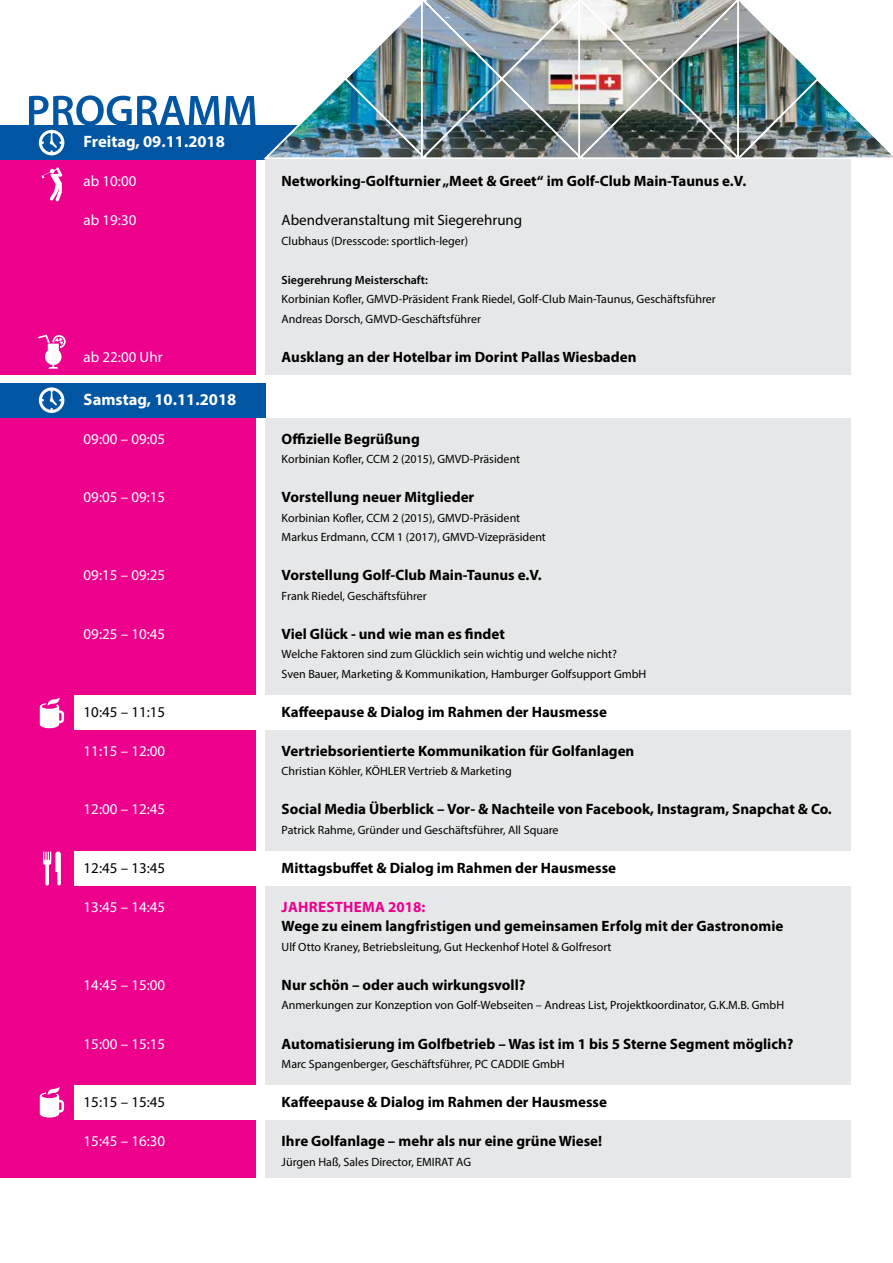
<style>
.page{position:relative;width:893px;height:1263px;background:#fff}
.page>*{position:absolute;margin:0;border:0;box-sizing:border-box;transform-origin:0 0}
.t1{font:700 16.5px "Myriad Pro";color:#fff}
.t2{font:700 15px "Myriad Pro";color:#000}
.t3{font:15px "Myriad Pro";color:#fff}
.t4{font:15px "Myriad Pro";color:#000}
.t5{font:700 15px "Myriad Pro";letter-spacing:.02em;color:#ec008c}
.t6{font:12px/19.5px "Myriad Pro";color:#000}
.t7{font:600 12px "Myriad Pro";color:#000}
</style>
<div class="page">
<div style="left:0;top:157px;width:256px;height:217px;background:#ec008c"></div>
<div style="left:0;top:125px;width:305px;height:34px;background:#0056a3"></div>
<img style="left:263px;top:0;width:630px;height:163px">
<div style="left:265px;top:159px;width:585px;height:215px;background:#e6e7e8"></div>
<div style="left:0;top:417px;width:256px;height:760px;background:#ec008c"></div>
<div style="left:265px;top:418px;width:585px;height:759px;background:#e6e7e8"></div>
<div style="left:0;top:383px;width:265px;height:34px;background:#0056a3"></div>
<div style="left:74px;top:696px;width:776px;height:34px;background:#fff"></div>
<div style="left:74px;top:851px;width:776px;height:34px;background:#fff"></div>
<div style="left:74px;top:1085px;width:776px;height:34px;background:#fff"></div>
<svg style="left:38px;top:335px;width:28px;height:34px"></svg>
<svg style="left:42px;top:167px;width:20px;height:35px"></svg>
<svg style="left:40px;top:697px;width:24px;height:31px"></svg>
<svg style="left:40px;top:1087px;width:24px;height:30px"></svg>
<svg style="left:43px;top:851px;width:18px;height:35px"></svg>
<svg style="left:39px;top:387px;width:25px;height:26px"></svg>
<svg style="left:29px;top:95px;width:227px;height:60px"></svg>
<h1 class="t1" style="left:84px;top:131px;width:143px">Freitag, 09.11.2018</h1>
<p class="t3" style="left:84px;top:172px;width:54px">ab 10:00</p>
<p class="t2" style="left:282px;top:171px;width:466px">Networking-Golfturnier „Meet &amp; Greet“ im Golf-Club Main-Taunus e.V.</p>
<p class="t3" style="left:84px;top:211px;width:54px">ab 19:30</p>
<p class="t4" style="left:282px;top:211px;width:242px">Abendveranstaltung mit Siegerehrung</p>
<p class="t6" style="left:282px;top:231px;width:188px">Clubhaus (Dresscode: sportlich-leger)</p>
<p class="t7" style="left:282px;top:272px;width:148px">Siegerehrung Meisterschaft:</p>
<p class="t6" style="left:282px;top:289px;width:436px">Korbinian Kofler, GMVD-Präsident Frank Riedel, Golf-Club Main-Taunus, Geschäftsführer<br>Andreas Dorsch, GMVD-Geschäftsführer</p>
<p class="t3" style="left:84px;top:348px;width:80px">ab 22:00 Uhr</p>
<p class="t2" style="left:282px;top:347px;width:356px">Ausklang an der Hotelbar im Dorint Pallas Wiesbaden</p>
<h1 class="t1" style="left:84px;top:389px;width:154px">Samstag, 10.11.2018</h1>
<p class="t3" style="left:84px;top:430px;width:83px">09:00 – 09:05</p>
<p class="t2" style="left:282px;top:429px;width:140px">Offizielle Begrüßung</p>
<p class="t6" style="left:282px;top:449px;width:240px">Korbinian Kofler, CCM 2 (2015), GMVD-Präsident</p>
<p class="t3" style="left:84px;top:488px;width:83px">09:05 – 09:15</p>
<p class="t2" style="left:282px;top:488px;width:194px">Vorstellung neuer Mitglieder</p>
<p class="t6" style="left:282px;top:508px;width:266px">Korbinian Kofler, CCM 2 (2015), GMVD-Präsident<br>Markus Erdmann, CCM 1 (2017), GMVD-Vizepräsident</p>
<p class="t3" style="left:84px;top:566px;width:83px">09:15 – 09:25</p>
<p class="t2" style="left:282px;top:566px;width:262px">Vorstellung Golf-Club Main-Taunus e.V.</p>
<p class="t6" style="left:282px;top:586px;width:147px">Frank Riedel, Geschäftsführer</p>
<p class="t3" style="left:84px;top:625px;width:83px">09:25 – 10:45</p>
<p class="t2" style="left:282px;top:624px;width:225px">Viel Glück - und wie man es findet</p>
<p class="t6" style="left:282px;top:644px;width:366px">Welche Faktoren sind zum Glücklich sein wichtig und welche nicht?<br>Sven Bauer, Marketing &amp; Kommunikation, Hamburger Golfsupport GmbH</p>
<p class="t4" style="left:84px;top:703px;width:83px">10:45 – 11:15</p>
<p class="t2" style="left:282px;top:702px;width:327px">Kaffeepause &amp; Dialog im Rahmen der Hausmesse</p>
<p class="t3" style="left:84px;top:742px;width:83px">11:15 – 12:00</p>
<p class="t2" style="left:282px;top:741px;width:354px">Vertriebsorientierte Kommunikation für Golfanlagen</p>
<p class="t6" style="left:282px;top:761px;width:232px">Christian Köhler, KÖHLER Vertrieb &amp; Marketing</p>
<p class="t3" style="left:84px;top:800px;width:83px">12:00 – 12:45</p>
<p class="t2" style="left:282px;top:800px;width:552px">Social Media Überblick – Vor- &amp; Nachteile von Facebook, Instagram, Snapchat &amp; Co.</p>
<p class="t6" style="left:282px;top:820px;width:278px">Patrick Rahme, Gründer und Geschäftsführer, All Square</p>
<p class="t4" style="left:84px;top:859px;width:83px">12:45 – 13:45</p>
<p class="t2" style="left:282px;top:858px;width:336px">Mittagsbuffet &amp; Dialog im Rahmen der Hausmesse</p>
<p class="t3" style="left:84px;top:898px;width:83px">13:45 – 14:45</p>
<p class="t5" style="left:282px;top:897px;width:145px">JAHRESTHEMA 2018:</p>
<p class="t2" style="left:282px;top:917px;width:503px">Wege zu einem langfristigen und gemeinsamen Erfolg mit der Gastronomie</p>
<p class="t6" style="left:282px;top:937px;width:331px">Ulf Otto Kraney, Betriebsleitung, Gut Heckenhof Hotel &amp; Golfresort</p>
<p class="t3" style="left:84px;top:976px;width:83px">14:45 – 15:00</p>
<p class="t2" style="left:282px;top:975px;width:245px">Nur schön – oder auch wirkungsvoll?</p>
<p class="t6" style="left:282px;top:995px;width:504px">Anmerkungen zur Konzeption von Golf-Webseiten – Andreas List, Projektkoordinator, G.K.M.B. GmbH</p>
<p class="t3" style="left:84px;top:1034px;width:83px">15:00 – 15:15</p>
<p class="t2" style="left:282px;top:1034px;width:513px">Automatisierung im Golfbetrieb – Was ist im 1 bis 5 Sterne Segment möglich?</p>
<p class="t6" style="left:282px;top:1054px;width:285px">Marc Spangenberger, Geschäftsführer, PC CADDIE GmbH</p>
<p class="t4" style="left:84px;top:1093px;width:83px">15:15 – 15:45</p>
<p class="t2" style="left:282px;top:1092px;width:327px">Kaffeepause &amp; Dialog im Rahmen der Hausmesse</p>
<p class="t3" style="left:84px;top:1132px;width:83px">15:45 – 16:30</p>
<p class="t2" style="left:282px;top:1131px;width:322px">Ihre Golfanlage – mehr als nur eine grüne Wiese!</p>
<p class="t6" style="left:282px;top:1151px;width:191px">Jürgen Haß, Sales Director, EMIRAT AG</p>
</div>
